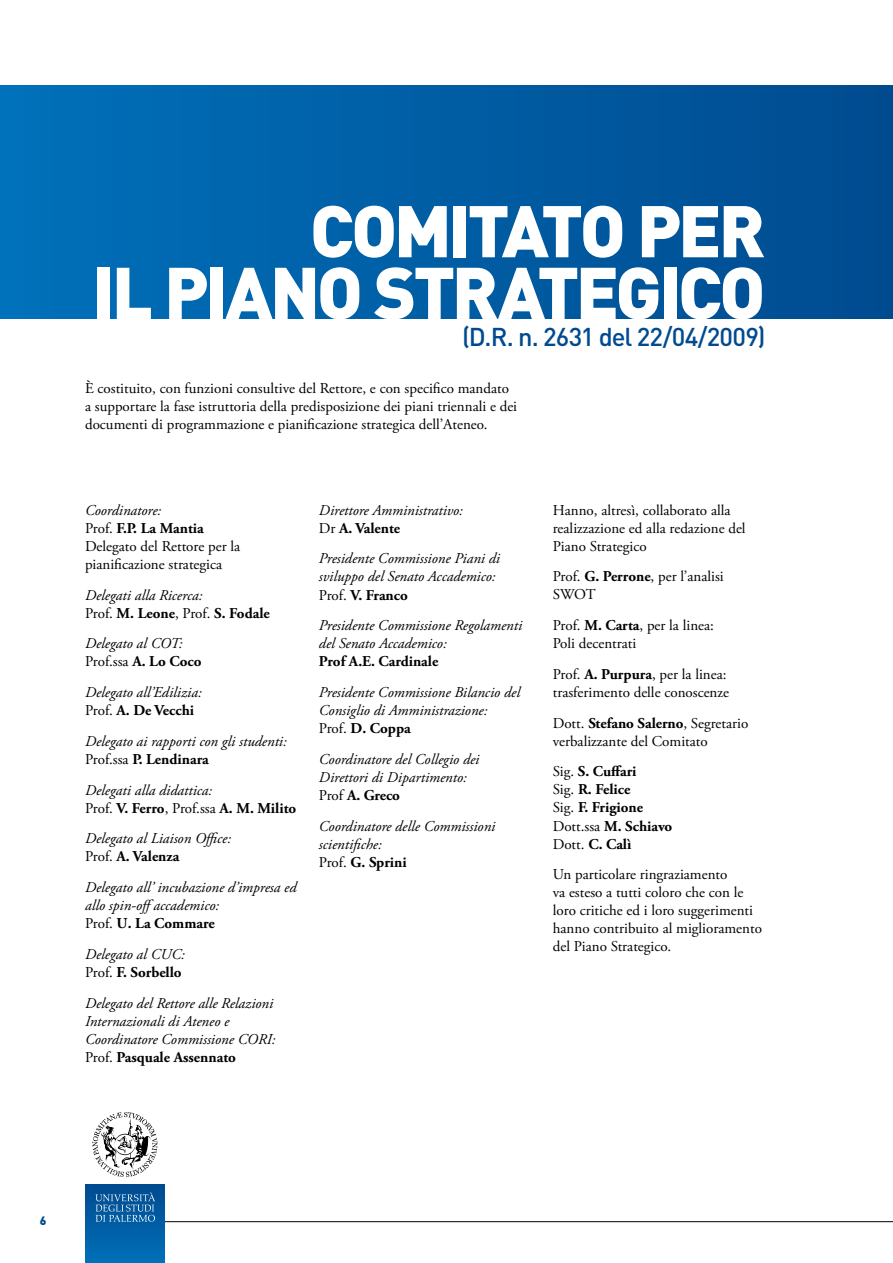
<style>
.page{position:relative;width:893px;height:1263px;background:#fff}
.page>*{position:absolute;margin:0;border:0;box-sizing:border-box;transform-origin:0 0}
.t1{font:900 71.85px/61.7px "DIN Pro";letter-spacing:-.05em;color:#fff;text-align:right}
.t2{font:500 25.5px "DIN Pro";letter-spacing:-.03em;color:#004a8f}
.t3{font:italic 15px/18px "Adobe Garamond Pro";color:#000}
.t4{font:15px/18px "Adobe Garamond Pro";color:#000}
.t5{font:700 15px/18px "Adobe Garamond Pro";color:#000}
.t6{font:900 12px "DIN Pro";color:#004a8f}
.s1{font-style:italic}
.s2{font-weight:700}
.s3{font-style:normal}
.s4{font-weight:700;font-style:normal}
.s5{font-weight:400}
</style>
<div class="page">
<hr style="left:128px;top:1221px;width:765px;height:1px;background:#000">
<div style="left:85px;top:1184px;width:79px;height:79px;background:linear-gradient(to bottom,#004a8f,#0070b9)"></div>
<svg style="left:95px;top:1192px;width:60px;height:30px;background:#2b71ab"></svg>
<svg style="left:92px;top:1112px;width:65px;height:65px"></svg>
<div style="left:0;top:85px;width:893px;height:234px;background:linear-gradient(to right,#0070ba,#004b8f)"></div>
<hr style="left:892px;top:85px;width:1px;height:234px;background:#004b90">
<h1 class="t1" style="left:92px;top:198px;width:675px">COMITATO PER<br>IL PIANO STRATEGICO</h1>
<h2 class="t2" style="left:462px;top:319px;width:305px">(D.R. n. 2631 del 22/04/2009)</h2>
<p class="t4" style="left:85px;top:380px;width:434px">È costituito, con funzioni consultive del Rettore, e con specifico mandato a supportare la fase istruttoria della predisposizione dei piani triennali e dei documenti di programmazione e pianificazione strategica dell’Ateneo.</p>
<p class="t4" style="left:85px;top:502px;width:157px"><span class="s1">Coordinatore:<br></span>Prof. <span class="s2">F.P. La Mantia<br></span>Delegato del Rettore per la pianificazione strategica</p>
<p class="t3" style="left:85px;top:586px;width:186px">Delegati alla Ricerca:<br><span class="s3">Prof.</span> <span class="s4">M. Leone</span><span class="s3">, Prof.</span> <span class="s4">S. Fodale</span></p>
<p class="t3" style="left:85px;top:635px;width:118px">Delegato al COT:<br><span class="s3">Prof.ssa</span> <span class="s4">A. Lo Coco</span></p>
<p class="t3" style="left:85px;top:684px;width:118px">Delegato all’Edilizia:<br><span class="s3">Prof.</span> <span class="s4">A. De Vecchi</span></p>
<p class="t3" style="left:85px;top:732px;width:203px">Delegato ai rapporti con gli studenti:<br><span class="s3">Prof.ssa</span> <span class="s4">P. Lendinara</span></p>
<p class="t3" style="left:85px;top:781px;width:213px">Delegati alla didattica:<br><span class="s3">Prof.</span> <span class="s4">V. Ferro</span><span class="s3">, Prof.ssa</span> <span class="s4">A. M. Milito</span></p>
<p class="t3" style="left:85px;top:830px;width:148px">Delegato al Liaison Office:<br><span class="s3">Prof.</span> <span class="s4">A. Valenza</span></p>
<p class="t3" style="left:85px;top:879px;width:213px">Delegato all’ incubazione d’impresa ed allo spin-offaccademico:<br><span class="s3">Prof.</span> <span class="s4">U. La Commare</span></p>
<p class="t3" style="left:85px;top:945px;width:101px">Delegato al CUC:<br><span class="s3">Prof.</span> <span class="s4">F. Sorbello</span></p>
<p class="t3" style="left:85px;top:994px;width:192px">Delegato del Rettore alle Relazioni<br>Internazionali di Ateneo e<br>Coordinatore Commissione CORI:<br><span class="s3">Prof.</span> <span class="s4">Pasquale Assennato</span></p>
<p class="t3" style="left:319px;top:501px;width:146px">Direttore Amministrativo:<br><span class="s3">Dr</span> <span class="s4">A. Valente</span></p>
<p class="t3" style="left:319px;top:550px;width:183px">Presidente Commissione Piani di sviluppo del Senato Accademico:<br><span class="s3">Prof.</span> <span class="s4">V. Franco</span></p>
<p class="t3" style="left:319px;top:617px;width:205px">Presidente Commissione Regolamenti del Senato Accademico:</p>
<p class="t5" style="left:319px;top:653px;width:121px">Prof A.E. Cardinale</p>
<p class="t3" style="left:319px;top:684px;width:203px">Presidente Commissione Bilancio del<br>Consiglio di Amministrazione:<br><span class="s3">Prof.</span> <span class="s4">D. Coppa</span></p>
<p class="t3" style="left:319px;top:750px;width:162px">Coordinatore del Collegio dei<br>Direttori di Dipartimento:<br><span class="s3">Prof</span> <span class="s4">A. Greco</span></p>
<p class="t3" style="left:319px;top:817px;width:178px">Coordinatore delle Commissioni scientifiche:<br><span class="s3">Prof.</span> <span class="s4">G. Sprini</span></p>
<p class="t4" style="left:553px;top:501px;width:194px">Hanno, altresì, collaborato alla realizzazione ed alla redazione del<br>Piano Strategico</p>
<p class="t4" style="left:553px;top:568px;width:172px">Prof. <span class="s2">G. Perrone</span>, per l’analisi<br>SWOT</p>
<p class="t4" style="left:553px;top:617px;width:163px">Prof. <span class="s2">M. Carta</span>, per la linea:<br>Poli decentrati</p>
<p class="t4" style="left:553px;top:666px;width:178px">Prof. <span class="s2">A. Purpura</span>, per la linea: trasferimento delle conoscenze</p>
<p class="t4" style="left:553px;top:714px;width:197px">Dott. <span class="s2">Stefano Salerno</span>, Segretario verbalizzante del Comitato</p>
<p class="t5" style="left:553px;top:763px;width:121px"><span class="s5">Sig.</span> S. Cuffari<br><span class="s5">Sig.</span> R. Felice<br><span class="s5">Sig.</span> F. Frigione<br><span class="s5">Dott.ssa</span> M. Schiavo<br><span class="s5">Dott.</span> C. Calì</p>
<p class="t4" style="left:553px;top:866px;width:211px">Un particolare ringraziamento<br>va esteso a tutti coloro che con le loro critiche ed i loro suggerimenti hanno contribuito al miglioramento del Piano Strategico.</p>
<p class="t6" style="left:40px;top:1212px;width:8px">6</p>
</div>
